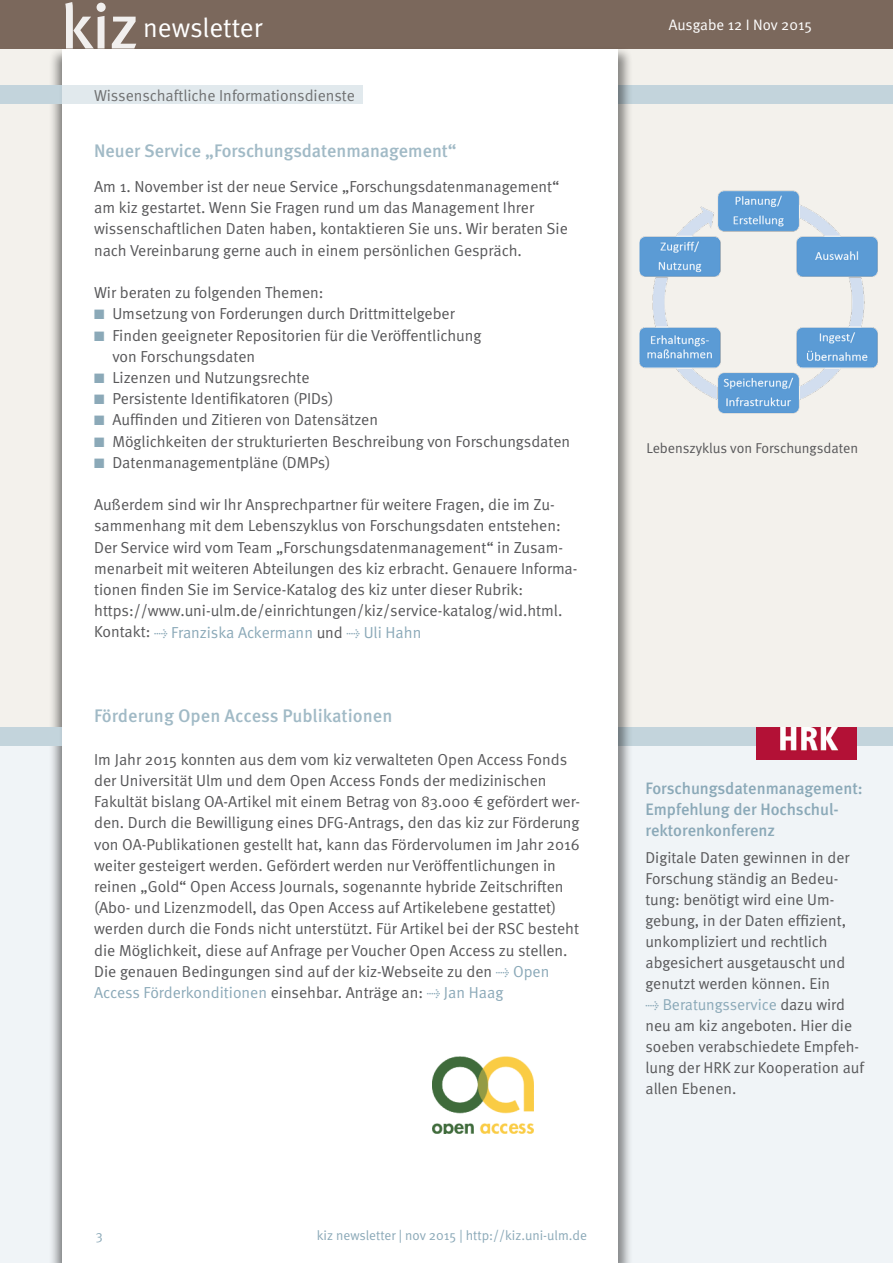
<style>
.page{position:relative;width:893px;height:1263px;background:#fff}
.page>*{position:absolute;margin:0;border:0;box-sizing:border-box;transform-origin:0 0}
.t1{font:500 63px "Meta";color:#fff}
.t2{font:27px "Meta Normal";color:#fff}
.t3{font:500 18.15px "Meta";color:#a1bac6}
.t4{font:500 18.15px "Meta OT";color:#a1bac6}
.t5{font:500 16.5px/21px "Meta";color:#8ba9b8}
.t6{font:15.9px/21.1px "Meta Normal";color:#58585a}
.t7{font:15.9px "Meta Normal";color:#707172}
.t8{font:15.75px/21px "Meta Normal";color:#58585a}
.t9{font:15.15px "Meta Normal";color:#fff}
.t10{font:14.25px "Meta Normal";letter-spacing:-.005em;color:#58585a}
.t11{font:13.5px "Meta Normal";color:#8ba9b8}
.s1{color:#8ba9b8}
.s2{font-family:"Meta Normal Expert";font-size:15.75px;color:#8ba9b8}
.s3{font-family:"Meta Normal Expert";color:#8ba9b8}
</style>
<div class="page">
<div style="left:0;top:0;width:893px;height:50px;background:#7b685c"></div>
<div style="left:0;top:564px;width:893px;height:699px;background:#f0f4f7"></div>
<div style="left:0;top:49px;width:893px;height:677px;background:#f3f1ec"></div>
<div style="left:48px;top:47px;width:102px;height:1216px;background:#000;opacity:.44"></div>
<div style="left:0;top:727px;width:893px;height:19px;background:#c3d4dc"></div>
<div style="left:0;top:85px;width:893px;height:19px;background:#c3d4dc"></div>
<div style="left:59px;top:46px;width:574px;height:1217px;background:#000;opacity:.45"></div>
<div style="left:62px;top:50px;width:556px;height:1213px;background:#fff"></div>
<div style="left:59px;top:85px;width:304px;height:19px;background:#e1e9ed"></div>
<img style="left:432px;top:1057px;width:102px;height:76px">
<img style="left:632px;top:186px;width:246px;height:233px">
<img style="left:757px;top:727px;width:99px;height:33px">
<h1 class="t1" style="left:61px;top:-10px;width:79px">kiz</h1>
<h2 class="t2" style="left:143px;top:12px;width:120px">newsletter</h2>
<p class="t7" style="left:94px;top:86px;width:262px">Wissenschaftliche Informationsdienste</p>
<p class="t3" style="left:94px;top:140px;width:364px">Neuer Service „Forschungsdatenmanagement“</p>
<p class="t6" style="left:94px;top:176px;width:475px">Am 1. November ist der neue Service „Forschungsdatenmanagement“ am kiz gestartet. Wenn Sie Fragen rund um das Management Ihrer wissenschaftlichen Daten haben, kontaktieren Sie uns. Wir beraten Sie nach Vereinbarung gerne auch in einem persönlichen Gespräch.</p>
<p class="t6" style="left:94px;top:282px;width:231px">Wir beraten zu folgenden Themen:</p>
<p class="t6" style="left:94px;top:303px;width:362px"><span class="s1">■</span> Umsetzung von Forderungen durch Drittmittelgeber</p>
<p class="t6" style="left:112px;top:324px;width:371px;text-indent:-18px"><span class="s1">■</span> Finden geeigneter Repositorien für die Veröffentlichung von Forschungsdaten</p>
<p class="t6" style="left:94px;top:367px;width:217px"><span class="s1">■</span> Lizenzen und Nutzungsrechte</p>
<p class="t6" style="left:94px;top:388px;width:241px"><span class="s1">■</span> Persistente Identifikatoren (PIDs)</p>
<p class="t6" style="left:94px;top:409px;width:285px"><span class="s1">■</span> Auffinden und Zitieren von Datensätzen</p>
<p class="t6" style="left:94px;top:430px;width:477px"><span class="s1">■</span> Möglichkeiten der strukturierten Beschreibung von Forschungsdaten</p>
<p class="t6" style="left:94px;top:451px;width:238px"><span class="s1">■</span> Datenmanagementpläne (DMPs)</p>
<p class="t6" style="left:94px;top:494px;width:485px">Außerdem sind wir Ihr Ansprechpartner für weitere Fragen, die im Zu&shy;sammenhang mit dem Lebenszyklus von Forschungsdaten entstehen:<br>Der Service wird vom Team „Forschungsdatenmanagement“ in Zusam&shy;menarbeit mit weiteren Abteilungen des kiz erbracht. Genauere Informa&shy;tionen finden Sie im Service-Katalog des kiz unter dieser Rubrik: https://www.uni-ulm.de/einrichtungen/kiz/service-katalog/wid.html.<br>Kontakt: <span class="s2">t</span> <span class="s1">Franziska Ackermann</span> und <span class="s2">t</span> <span class="s1">Uli Hahn</span></p>
<p class="t4" style="left:94px;top:705px;width:300px">Förderung Open Access Publikationen</p>
<p class="t6" style="left:94px;top:748px;width:488px">Im Jahr 2015 konnten aus dem vom kiz verwalteten Open Access Fonds der Universität Ulm und dem Open Access Fonds der medizinischen Fakultät bislang OA-Artikel mit einem Betrag von 83.000 € gefördert wer&shy;den. Durch die Bewilligung eines DFG-Antrags, den das kiz zur Förderung von OA-Publikationen gestellt hat, kann das Fördervolumen im Jahr 2016 weiter gesteigert werden. Gefördert werden nur Veröffentlichungen in reinen „Gold“ Open Access Journals, sogenannte hybride Zeitschriften (Abo- und Lizenzmodell, das Open Access auf Artikelebene gestattet) werden durch die Fonds nicht unterstützt. Für Artikel bei der RSC besteht die Möglichkeit, diese auf Anfrage per Voucher Open Access zu stellen.<br>Die genauen Bedingungen sind auf der kiz-Webseite zu den <span class="s2">t</span> <span class="s1">Open Access Förderkonditionen</span> einsehbar. Anträge an: <span class="s2">t</span> <span class="s1">Jan Haag</span></p>
<p class="t11" style="left:96px;top:1228px;width:8px">3</p>
<p class="t11" style="left:317px;top:1228px;width:271px">kiz newsletter | nov 2015 | http://kiz.uni-ulm.de</p>
<p class="t9" style="left:669px;top:16px;width:145px">Ausgabe 12 I Nov 2015</p>
<p class="t10" style="left:646px;top:440px;width:213px">Lebenszyklus von Forschungsdaten</p>
<p class="t5" style="left:645px;top:778px;width:219px">Forschungsdatenmanagement:<br>Empfehlung der Hochschul&shy;rektorenkonferenz</p>
<p class="t8" style="left:645px;top:847px;width:220px">Digitale Daten gewinnen in der<br>Forschung ständig an Bedeu&shy;tung: benötigt wird eine Um&shy;gebung, in der Daten effizient, unkompliziert und rechtlich abgesichert ausgetauscht und genutzt werden können. Ein<br><span class="s3">t</span> <span class="s1">Beratungsservice</span> dazu wird neu am kiz angeboten. Hier die soeben verabschiedete Empfeh&shy;lung der HRK zur Kooperation auf allen Ebenen.</p>
</div>
